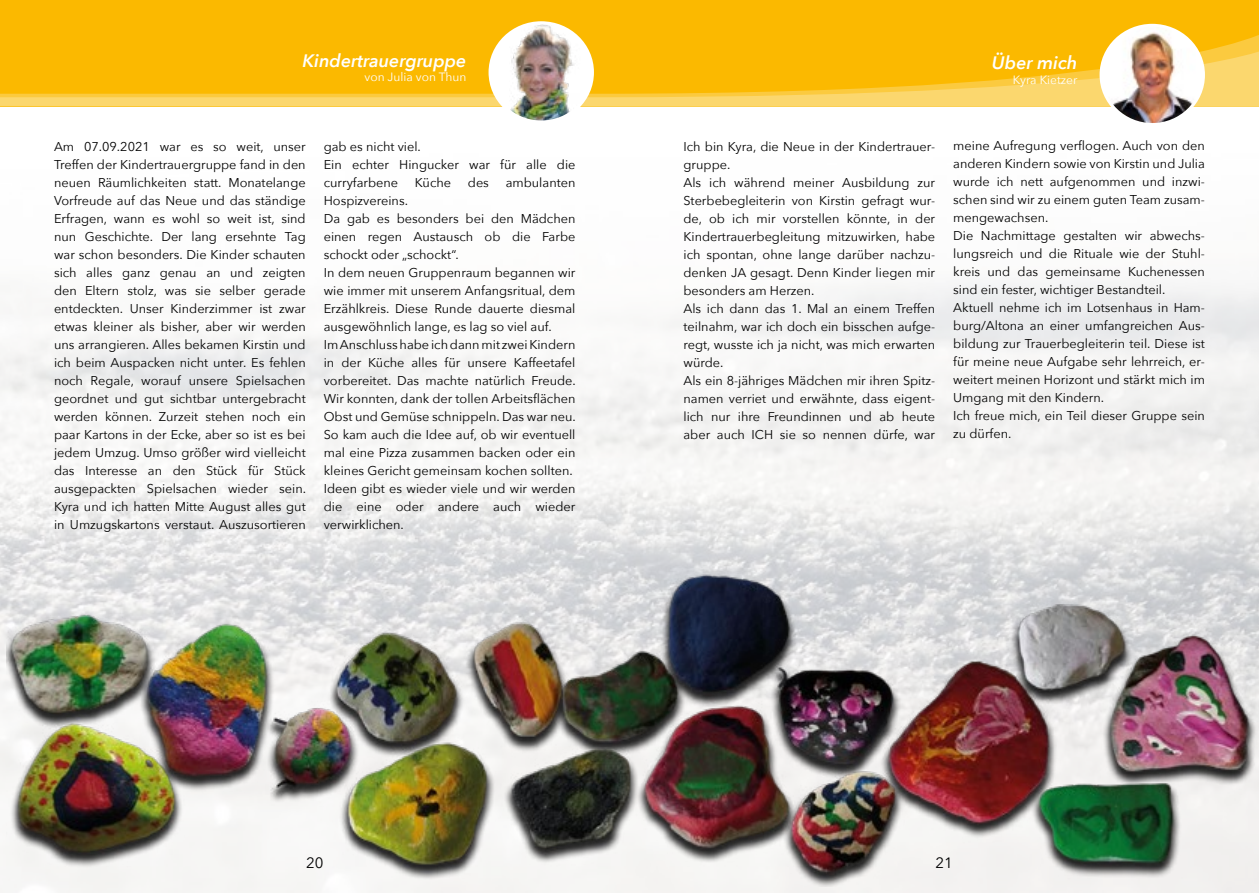
<style>
.page{position:relative;width:1259px;height:893px;background:#fff}
.page>*{position:absolute;margin:0;border:0;box-sizing:border-box;transform-origin:0 0}
.t1{font:italic 600 18px "Avenir Next";color:#fff}
.t2{font:15px "Avenir Next";color:#000}
.t3{font:12.75px/18px "Avenir Next";color:#000}
.t4{font:12px "Avenir Next";color:#fff}
</style>
<div class="page">
<div style="left:0;top:0;width:1259px;height:106px;background:#fbb900"></div>
<svg style="left:0;top:44px;width:1259px;height:63px"></svg>
<div style="left:490px;top:23px;width:102px;height:99px;background:#fff;border-radius:50%"></div>
<img style="left:497px;top:23px;width:91px;height:96px">
<div style="left:488px;top:21px;width:106px;height:102px;border:3px solid #fff;border-radius:50%"></div>
<img style="left:1101px;top:25px;width:102px;height:97px">
<div style="left:1099px;top:24px;width:106px;height:102px;border:3px solid #fff;border-radius:50%"></div>
<img style="left:6px;top:568px;width:1253px;height:319px">
<h1 class="t1" style="left:303px;top:45px;width:165px">Kindertrauergruppe</h1>
<p class="t4" style="left:364px;top:67px;width:103px">von Julia von Thun</p>
<p class="t3" style="left:54px;top:137px;width:254px;text-align:justify">Am 07.09.2021 war es so weit, unser Treffen der Kindertrauergruppe fand in den neuen Räumlichkeiten statt. Monatelange Vorfreude auf das Neue und das ständige Erfragen, wann es wohl so weit ist, sind nun Geschichte. Der lang ersehnte Tag war schon besonders. Die Kinder schauten sich alles ganz genau an und zeigten den Eltern stolz, was sie selber gerade entdeckten. Unser Kinderzimmer ist zwar etwas kleiner als bisher, aber wir werden uns arrangieren. Alles bekamen Kirstin und ich beim Auspacken nicht unter. Es fehlen noch Regale, worauf unsere Spielsachen geordnet und gut sichtbar untergebracht werden können. Zurzeit stehen noch ein paar Kartons in der Ecke, aber so ist es bei jedem Umzug. Umso größer wird vielleicht das Interesse an den Stück für Stück ausgepackten Spielsachen wieder sein.<br>Kyra und ich hatten Mitte August alles gut in Umzugskartons verstaut. Auszusortieren</p>
<p class="t3" style="left:324px;top:137px;width:253px">gab es nicht viel.<br>Ein echter Hingucker war für alle die curryfarbene</p>
<p class="t3" style="left:415px;top:173px;width:38px">Küche</p>
<p class="t3" style="left:468px;top:173px;width:23px">des</p>
<p class="t3" style="left:506px;top:173px;width:71px">ambulanten</p>
<p class="t3" style="left:324px;top:191px;width:254px">Hospizvereins.<br>Da gab es besonders bei den Mädchen einen regen Austausch ob die Farbe schockt oder „schockt“.<br>In dem neuen Gruppenraum begannen wir wie immer mit unserem Anfangsritual, dem Erzählkreis. Diese Runde dauerte diesmal ausgewöhnlich lange, es lag so viel auf.<br>Im Anschluss habe ich dann mit zwei Kindern in der Küche alles für unsere Kaffeetafel vorbereitet. Das machte natürlich Freude.<br>Wir konnten, dank der tollen Arbeitsflächen Obst und Gemüse schnippeln. Das war neu.<br>So kam auch die Idee auf, ob wir eventuell mal eine Pizza zusammen backen oder ein kleines Gericht gemeinsam kochen sollten.<br>Ideen gibt es wieder viele und wir werden die eine oder andere auch wieder verwirklichen.</p>
<h1 class="t1" style="left:992px;top:48px;width:87px">Über mich</h1>
<p class="t4" style="left:1013px;top:69px;width:66px">Kyra Kietzer</p>
<p class="t3" style="left:683px;top:137px;width:253px">Ich bin Kyra, die Neue in der Kindertrauer&shy;gruppe.<br>Als ich während meiner Ausbildung zur Sterbebegleiterin von Kirstin gefragt wur&shy;de, ob ich mir vorstellen könnte, in der Kindertrauerbegleitung mitzuwirken, habe ich spontan, ohne lange darüber nachzu&shy;denken JA gesagt. Denn Kinder liegen mir besonders am Herzen.<br>Als ich dann das 1. Mal an einem Treffen teilnahm, war ich doch ein bisschen aufge&shy;regt, wusste ich ja nicht, was mich erwarten würde.<br>Als ein 8-jähriges Mädchen mir ihren Spitz&shy;namen verriet und erwähnte, dass eigent&shy;lich nur ihre Freundinnen und ab heute aber auch ICH sie so nennen dürfe, war</p>
<p class="t3" style="left:953px;top:136px;width:253px">meine Aufregung verflogen. Auch von den anderen Kindern sowie von Kirstin und Julia wurde ich nett aufgenommen und inzwi&shy;schen sind wir zu einem guten Team zusam&shy;mengewachsen.<br>Die Nachmittage gestalten wir abwechs&shy;lungsreich und die Rituale wie der Stuhl&shy;kreis und das gemeinsame Kuchenessen sind ein fester, wichtiger Bestandteil.<br>Aktuell nehme ich im Lotsenhaus in Ham&shy;burg/Altona an einer umfangreichen Aus&shy;bildung zur Trauerbegleiterin teil. Diese ist für meine neue Aufgabe sehr lehrreich, er&shy;weitert meinen Horizont und stärkt mich im Umgang mit den Kindern.<br>Ich freue mich, ein Teil dieser Gruppe sein zu dürfen.</p>
<p class="t2" style="left:306px;top:850px;width:19px">20</p>
<p class="t2" style="left:935px;top:850px;width:19px">21</p>
</div>
